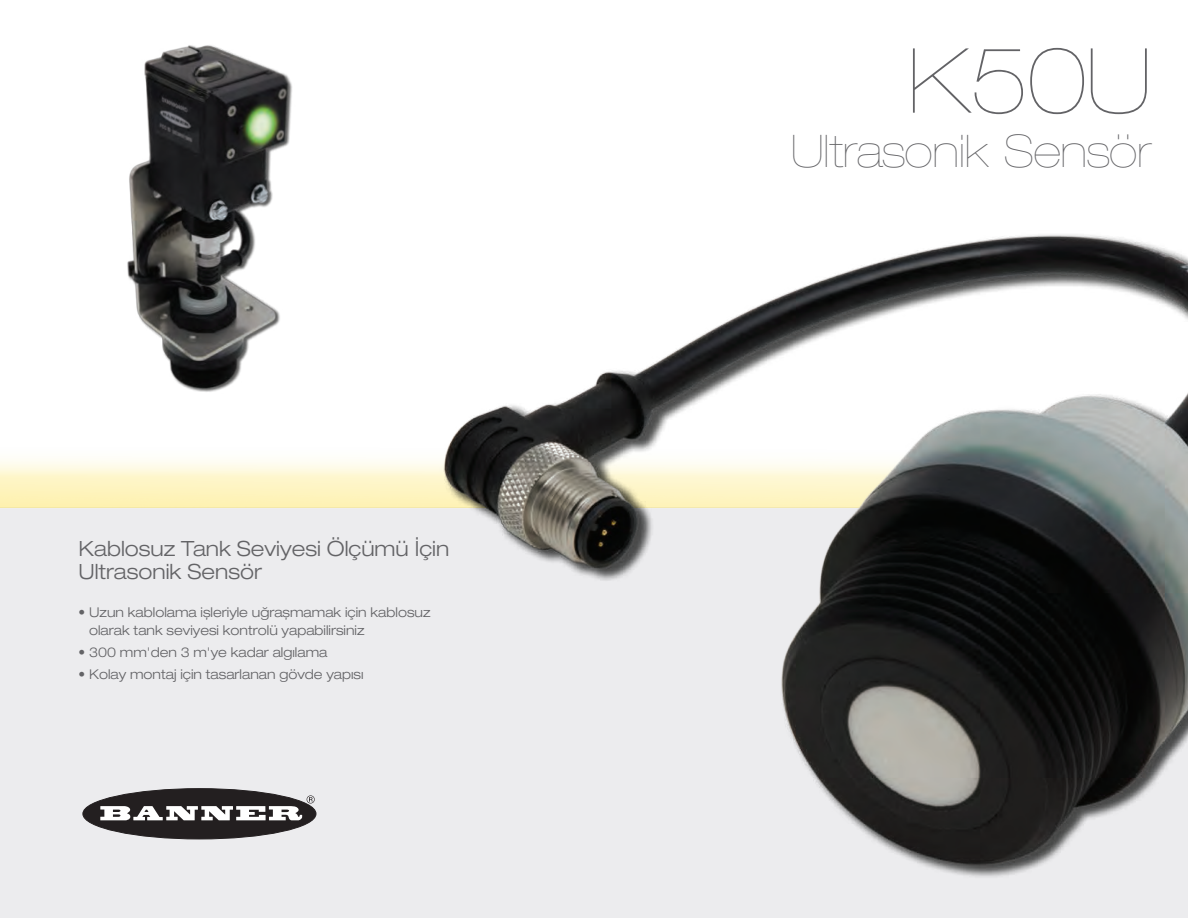
<style>
.page{position:relative;width:1188px;height:918px;background:#fff}
.page>*{position:absolute;margin:0;border:0;box-sizing:border-box;transform-origin:0 0}
.t1{font:200 expanded 90px "Helvetica Neue LT Pro";color:#636366}
.t2{font:200 expanded 45px "Helvetica Neue LT Pro";color:#636366}
.t3{font:300 expanded 21px/22.5px "Helvetica Neue LT Pro";color:#636366}
.t4{font:300 expanded 13.5px/18px "Helvetica Neue LT Pro";color:#636366}
</style>
<div class="page">
<div style="left:0;top:508px;width:1188px;height:410px;background:#ececee"></div>
<div style="left:83px;top:789px;width:233px;height:50px;background:#231f20;border-radius:50%"></div>
<div style="left:82px;top:788px;width:234px;height:51px;border:1px solid #231f20;border-radius:50%"></div>
<svg style="left:100px;top:795px;width:215px;height:25px"></svg>
<img style="left:127px;top:45px;width:165px;height:347px">
<img style="left:427px;top:234px;width:761px;height:643px">
<h3 class="t3" style="left:79px;top:537px;width:372px">Kablosuz Tank Seviyesi Ölçümü İçin<br>Ultrasonik Sensör</h3>
<p class="t4" style="left:89px;top:603px;width:343px;text-indent:-11px">• Uzun kablolama işleriyle uğraşmamak için kablosuz olarak tank seviyesi kontrolü yapabilirsiniz</p>
<p class="t4" style="left:79px;top:643px;width:250px">• 300 mm'den 3 m'ye kadar algılama</p>
<p class="t4" style="left:79px;top:666px;width:287px">• Kolay montaj için tasarlanan gövde yapısı</p>
<h1 class="t1" style="left:908px;top:28px;width:245px">K50U</h1>
<h2 class="t2" style="left:791px;top:125px;width:362px">Ultrasonik Sensör</h2>
</div>
